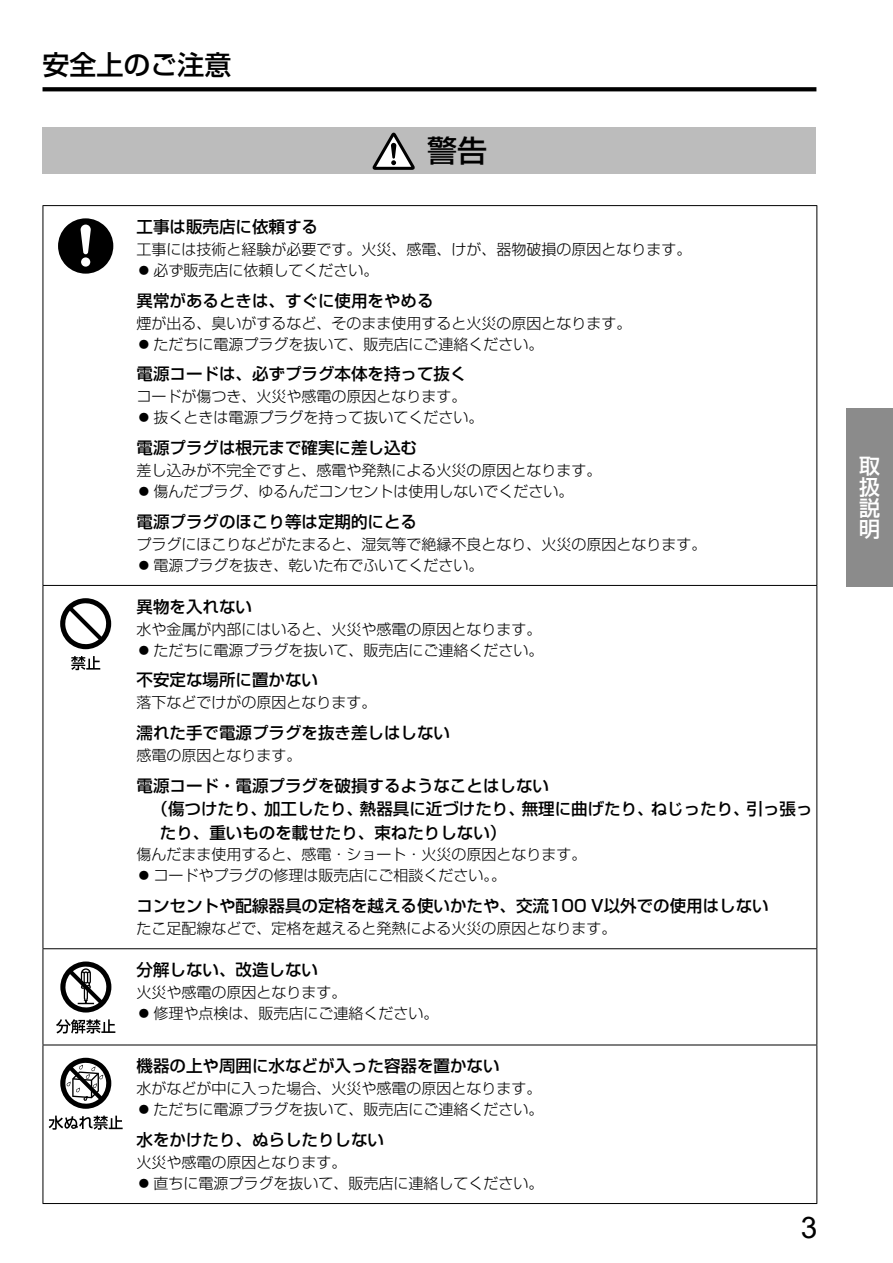
<style>
.page{position:relative;width:893px;height:1263px;background:#fff}
.page>*{position:absolute;margin:0;border:0;box-sizing:border-box;transform-origin:0 0}
.t1{font:30px "Shin Go Pro Medium 90 msp RKSJ H";color:#000}
.t2{font:29.7px "Arial";color:#000}
.t3{font:27px "Shin Go Pro Medium 90 msp RKSJ H";color:#000}
.t4{font:21px/21px "Shin Go Pro Medium 90 msp RKSJ H";color:#fff;text-align:justify}
.t5{font:16.5px "Shin Go Pro Medium 90 msp RKSJ H";color:#000}
.t6{font:15px "Shin Go Pro Light 90 msp RKSJ H";color:#000}
</style>
<div class="page">
<svg style="left:43px;top:87px;width:773px;height:4px;background:#0b0b0b"></svg>
<div style="left:43px;top:128px;width:773px;height:46px;background:#bcbcbc"></div>
<svg style="left:372px;top:132px;width:43px;height:38px"></svg>
<hr style="left:43px;top:205px;width:85px;height:1px;background:#000">
<hr style="left:43px;top:206px;width:1px;height:379px;background:#000">
<hr style="left:128px;top:205px;width:689px;height:1px;background:#000">
<hr style="left:816px;top:206px;width:1px;height:379px;background:#000">
<hr style="left:43px;top:585px;width:85px;height:1px;background:#000">
<hr style="left:43px;top:586px;width:1px;height:362px;background:#000">
<hr style="left:128px;top:585px;width:689px;height:1px;background:#000">
<hr style="left:816px;top:586px;width:1px;height:362px;background:#000">
<hr style="left:43px;top:948px;width:85px;height:1px;background:#000">
<hr style="left:43px;top:949px;width:1px;height:95px;background:#000">
<hr style="left:128px;top:948px;width:689px;height:1px;background:#000">
<hr style="left:816px;top:949px;width:1px;height:95px;background:#000">
<hr style="left:43px;top:1044px;width:85px;height:1px;background:#000">
<hr style="left:43px;top:1045px;width:1px;height:158px;background:#000">
<hr style="left:128px;top:1044px;width:689px;height:1px;background:#000">
<hr style="left:816px;top:1045px;width:1px;height:158px;background:#000">
<hr style="left:43px;top:1203px;width:774px;height:1px;background:#000">
<svg style="left:58px;top:218px;width:55px;height:56px"></svg>
<svg style="left:60px;top:598px;width:51px;height:51px"></svg>
<svg style="left:71px;top:656px;width:29px;height:14px"></svg>
<svg style="left:60px;top:961px;width:51px;height:51px"></svg>
<svg style="left:56px;top:1019px;width:59px;height:14px"></svg>
<svg style="left:60px;top:1058px;width:51px;height:51px"></svg>
<svg style="left:49px;top:1115px;width:74px;height:15px"></svg>
<div style="left:846px;top:408px;width:47px;height:179px;background:#8b8b8b"></div>
<h3 class="t3" style="left:43px;top:55px;width:190px">安全上のご注意</h3>
<h1 class="t1" style="left:427px;top:140px;width:61px">警告</h1>
<p class="t5" style="left:136px;top:220px;width:183px">工事は販売店に依頼する</p>
<p class="t6" style="left:136px;top:244px;width:556px">工事には技術と経験が必要です。火災、感電、けが、器物破損の原因となります。</p>
<p class="t6" style="left:136px;top:265px;width:243px">●必ず販売店に依頼してください。</p>
<p class="t5" style="left:136px;top:294px;width:298px">異常があるときは、すぐに使用をやめる</p>
<p class="t6" style="left:136px;top:317px;width:496px">煙が出る、臭いがするなど、そのまま使用すると火災の原因となります。</p>
<p class="t6" style="left:136px;top:338px;width:408px">●ただちに電源プラグを抜いて、販売店にご連絡ください。</p>
<p class="t5" style="left:136px;top:368px;width:331px">電源コードは、必ずプラグ本体を持って抜く</p>
<p class="t6" style="left:136px;top:391px;width:331px">コードが傷つき、火災や感電の原因となります。</p>
<p class="t6" style="left:136px;top:412px;width:348px">●抜くときは電源プラグを持って抜いてください。</p>
<p class="t5" style="left:136px;top:442px;width:282px">電源プラグは根元まで確実に差し込む</p>
<p class="t6" style="left:136px;top:465px;width:466px">差し込みが不完全ですと、感電や発熱による火災の原因となります。</p>
<p class="t6" style="left:136px;top:486px;width:438px">●傷んだプラグ、ゆるんだコンセントは使用しないでください。</p>
<p class="t5" style="left:136px;top:515px;width:282px">電源プラグのほこり等は定期的にとる</p>
<p class="t6" style="left:136px;top:539px;width:571px">プラグにほこりなどがたまると、湿気等で絶縁不良となり、火災の原因となります。</p>
<p class="t6" style="left:136px;top:560px;width:348px">●電源プラグを抜き、乾いた布でふいてください。</p>
<p class="t5" style="left:136px;top:600px;width:117px">異物を入れない</p>
<p class="t6" style="left:136px;top:623px;width:406px">水や金属が内部にはいると、火災や感電の原因となります。</p>
<p class="t6" style="left:136px;top:644px;width:408px">●ただちに電源プラグを抜いて、販売店にご連絡ください。</p>
<p class="t5" style="left:136px;top:674px;width:183px">不安定な場所に置かない</p>
<p class="t6" style="left:136px;top:697px;width:241px">落下などでけがの原因となります。</p>
<p class="t5" style="left:136px;top:727px;width:315px">濡れた手で電源プラグを抜き差しはしない</p>
<p class="t6" style="left:136px;top:750px;width:166px">感電の原因となります。</p>
<p class="t5" style="left:136px;top:779px;width:414px">電源コード・電源プラグを破損するようなことはしない</p>
<p class="t5" style="left:152px;top:803px;width:662px">（傷つけたり、加工したり、熱器具に近づけたり、無理に曲げたり、ねじったり、引っ張っ</p>
<p class="t5" style="left:160px;top:826px;width:348px">たり、重いものを載せたり、束ねたりしない）</p>
<p class="t6" style="left:136px;top:849px;width:451px">傷んだまま使用すると、感電・ショート・火災の原因となります。</p>
<p class="t6" style="left:136px;top:870px;width:371px">●コードやプラグの修理は販売店にご相談ください。。</p>
<p class="t5" style="left:136px;top:900px;width:634px">コンセントや配線器具の定格を越える使いかたや、交流100 V以外での使用はしない</p>
<p class="t6" style="left:136px;top:923px;width:481px">たこ足配線などで、定格を越えると発熱による火災の原因となります。</p>
<p class="t5" style="left:136px;top:964px;width:183px">分解しない、改造しない</p>
<p class="t6" style="left:136px;top:987px;width:211px">火災や感電の原因となります。</p>
<p class="t6" style="left:136px;top:1008px;width:303px">●修理や点検は、販売店にご連絡ください。</p>
<p class="t5" style="left:136px;top:1060px;width:364px">機器の上や周囲に水などが入った容器を置かない</p>
<p class="t6" style="left:136px;top:1083px;width:406px">水がなどが中に入った場合、火災や感電の原因となります。</p>
<p class="t6" style="left:136px;top:1104px;width:408px">●ただちに電源プラグを抜いて、販売店にご連絡ください。</p>
<p class="t5" style="left:136px;top:1133px;width:249px">水をかけたり、ぬらしたりしない</p>
<p class="t6" style="left:136px;top:1157px;width:211px">火災や感電の原因となります。</p>
<p class="t6" style="left:136px;top:1178px;width:408px">●直ちに電源プラグを抜いて、販売店に連絡してください。</p>
<h2 class="t2" style="left:801px;top:1210px;width:18px">3</h2>
<h3 class="t4" style="left:859px;top:458px;width:22px">取扱説明</h3>
</div>
